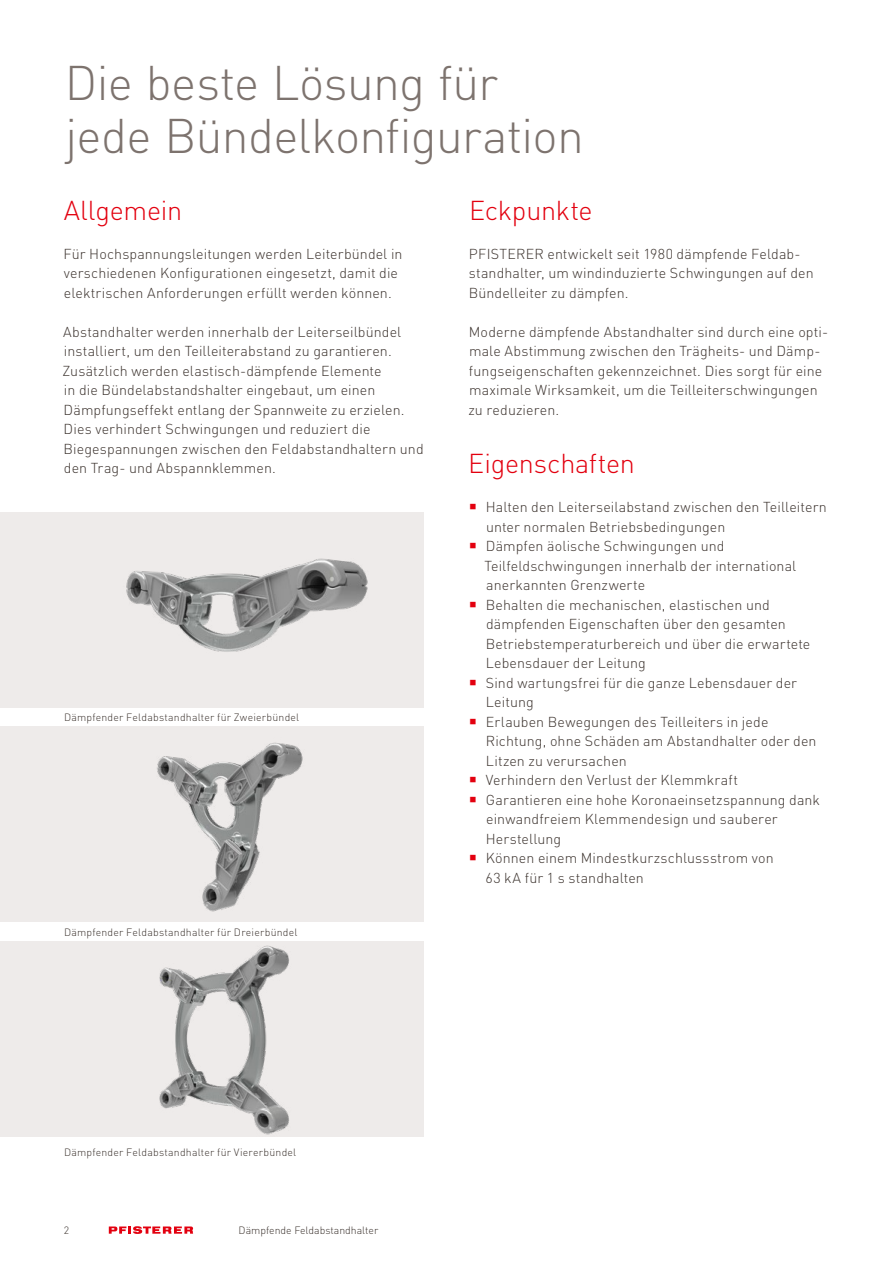
<style>
.page{position:relative;width:893px;height:1263px;background:#fff}
.page>*{position:absolute;margin:0;border:0;box-sizing:border-box;transform-origin:0 0}
.t1{font:300 48px/52.5px "DIN Pro";letter-spacing:-.015em;color:#7d736e}
.t2{font:300 27px "DIN Pro";letter-spacing:-.01em;color:#e3000f}
.t3{font:300 14.25px/19.5px "DIN Pro";letter-spacing:.005em;color:#3b322d}
.t4{font:300 10.5px "DIN Pro";letter-spacing:.02em;color:#3b322d}
.t5{font:300 10.5px "DIN Pro";color:#3b322d}
</style>
<div class="page">
<div style="left:0;top:512px;width:424px;height:195px;background:#eeebea"></div>
<div style="left:0;top:727px;width:424px;height:195px;background:#eeebea"></div>
<div style="left:0;top:941px;width:424px;height:195px;background:#eeebea"></div>
<img style="left:126px;top:558px;width:242px;height:94px">
<img style="left:157px;top:742px;width:146px;height:170px">
<img style="left:159px;top:945px;width:130px;height:190px">
<svg style="left:109px;top:1226px;width:84px;height:8px"></svg>
<h1 class="t1" style="left:65px;top:53px;width:521px">Die beste Lösung für jede Bündelkonfiguration</h1>
<h2 class="t2" style="left:64px;top:189px;width:120px">Allgemein</h2>
<h2 class="t2" style="left:469px;top:189px;width:125px">Eckpunkte</h2>
<p class="t3" style="left:469px;top:243px;width:346px">PFISTERER entwickelt seit 1980 dämpfende Feldab&shy;standhalter, um windinduzierte Schwingungen auf den<br>Bündelleiter zu dämpfen.</p>
<p class="t3" style="left:468px;top:321px;width:361px">Moderne dämpfende Abstandhalter sind durch eine opti&shy;male Abstimmung zwischen den Trägheits- und Dämp&shy;fungseigenschaften gekennzeichnet. Dies sorgt für eine maximale Wirksamkeit, um die Teilleiterschwingungen zu reduzieren.</p>
<p class="t3" style="left:64px;top:243px;width:340px">Für Hochspannungsleitungen werden Leiterbündel in verschiedenen Konfigurationen eingesetzt, damit die elektrischen Anforderungen erfüllt werden können.</p>
<p class="t3" style="left:62px;top:321px;width:363px">Abstandhalter werden innerhalb der Leiterseilbündel installiert, um den Teilleiterabstand zu garantieren.<br>Zusätzlich werden elastisch-dämpfende Elemente<br>in die Bündelabstandshalter eingebaut, um einen Dämpfungseffekt entlang der Spannweite zu erzielen.<br>Dies verhindert Schwingungen und reduziert die Biegespannungen zwischen den Feldabstandhaltern und den Trag- und Abspannklemmen.</p>
<h2 class="t2" style="left:468px;top:443px;width:168px">Eigenschaften</h2>
<p class="t3" style="left:484px;top:496px;width:344px">Halten den Leiterseilabstand zwischen den Teilleitern unter normalen Betriebsbedingungen<br>Dämpfen äolische Schwingungen und Teilfeldschwingungen innerhalb der international anerkannten Grenzwerte<br>Behalten die mechanischen, elastischen und dämpfenden Eigenschaften über den gesamten Betriebstemperaturbereich und über die erwartete Lebensdauer der Leitung<br>Sind wartungsfrei für die ganze Lebensdauer der Leitung<br>Erlauben Bewegungen des Teilleiters in jede Richtung, ohne Schäden am Abstandhalter oder den Litzen zu verursachen<br>Verhindern den Verlust der Klemmkraft<br>Garantieren eine hohe Koronaeinsetzspannung dank einwandfreiem Klemmendesign und sauberer Herstellung<br>Können einem Mindestkurzschlussstrom von<br>63 kA für 1 s standhalten</p>
<p class="t4" style="left:64px;top:709px;width:237px">Dämpfender Feldabstandhalter für Zweierbündel</p>
<p class="t4" style="left:64px;top:924px;width:235px">Dämpfender Feldabstandhalter für Dreierbündel</p>
<p class="t4" style="left:64px;top:1144px;width:234px">Dämpfender Feldabstandhalter für Viererbündel</p>
<p class="t4" style="left:64px;top:1222px;width:7px">2</p>
<p class="t5" style="left:239px;top:1222px;width:141px">Dämpfende Feldabstandhalter</p>
</div>
